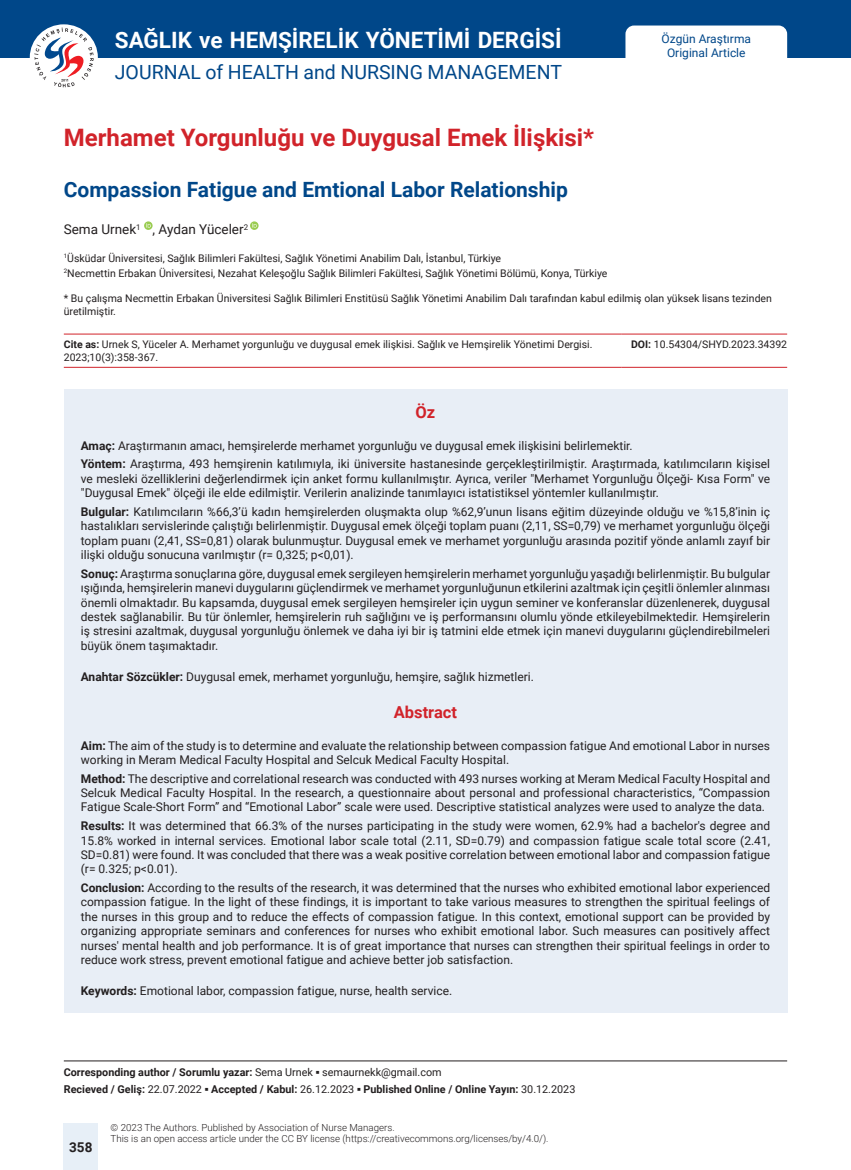
<style>
.page{position:relative;width:851px;height:1170px;background:#fff}
.page>*{position:absolute;margin:0;border:0;box-sizing:border-box;transform-origin:0 0}
.Makale_Başlık_1{font:700 24px "Roboto";color:#d1232a}
.t1{font:700 22.5px "Roboto";color:#fff}
.Makale_Başlık_2{font:700 21px "Roboto";color:#004789}
.t2{font:19.5px "Roboto";color:#004789}
.Öz_başlık{font:700 16.5px "Roboto";color:#d1232a}
.Yazarlar{font:13.5px "Roboto";color:#231f20}
.t3{font:700 13.5px "Roboto";color:#231f20}
.Öz{font:12px/14.4px "Roboto";color:#231f20;text-align:justify}
.Anahtar_kelimeler{font:12px "Roboto";color:#231f20}
.t4{font:12px/14.4px "Roboto";color:#004789;text-align:center}
.Gelis-Kabul_Tarihleri{font:700 10.8px "Roboto";color:#231f20}
.Correspending_author{font:700 10.8px "Roboto";color:#231f20}
.Yazar_Kurum{font:10.5px "Roboto";color:#231f20}
.Başlık_Dipnot{font:10.5px/12.6px "Roboto";color:#231f20}
.Atıf{font:10.5px/12.6px "Roboto";color:#231f20}
.Cite-as-doi{font:10.5px "Roboto";color:#231f20}
.t5{font:300 9.75px/11.7px "Roboto";color:#231f20}
.s1{font-weight:700}
.s2{font-weight:400}
.s3{font-family:"Palatino Linotype"}
</style>
<div class="page">
<div style="left:0;top:0;width:850px;height:57px;background:#004789"></div>
<div style="left:30px;top:24px;width:68px;height:66px;background:#fff;border-radius:50%"></div>
<svg style="left:34px;top:28px;width:60px;height:59px"></svg>
<div style="left:625px;top:26px;width:162px;height:32px;background:#fff"></div>
<div style="left:64px;top:1123px;width:34px;height:46px;background:#e7eff7"></div>
<svg style="left:144px;top:221px;width:8px;height:9px"></svg>
<svg style="left:146px;top:223px;width:5px;height:4px"></svg>
<svg style="left:250px;top:221px;width:8px;height:9px"></svg>
<svg style="left:252px;top:223px;width:5px;height:4px"></svg>
<hr style="left:64px;top:333px;width:557px;height:1px;background:#d1232a">
<hr style="left:621px;top:333px;width:166px;height:1px;background:#d1232a">
<hr style="left:64px;top:367px;width:557px;height:1px;background:#d1232a">
<hr style="left:621px;top:367px;width:166px;height:1px;background:#d1232a">
<div style="left:64px;top:389px;width:723px;height:623px;background:#e8eef6"></div>
<hr style="left:64px;top:1060px;width:723px;height:1px;background:#231f20">
<h2 class="t1" style="left:115px;top:24px;width:448px">SAĞLIK ve HEMŞİRELİK YÖNETİMİ DERGİSİ</h2>
<h3 class="t2" style="left:115px;top:58px;width:448px">JOURNAL of HEALTH and NURSING MANAGEMENT</h3>
<p class="t4" style="left:661px;top:31px;width:91px">Özgün Araştırma<br>Original Article</p>
<p class="Makale_Başlık_1" style="left:64px;top:120px;width:531px">Merhamet Yorgunluğu ve Duygusal Emek İlişkisi*</p>
<p class="Makale_Başlık_2" style="left:64px;top:174px;width:505px">Compassion Fatigue and Emtional Labor Relationship</p>
<p class="Yazarlar" style="left:64px;top:220px;width:186px">Sema Urnek<sup>1</sup> , Aydan Yüceler<sup>2</sup></p>
<p class="Yazar_Kurum" style="left:64px;top:251px;width:439px"><sup>1</sup>Üsküdar Üniversitesi, Sağlık Bilimleri Fakültesi, Sağlık Yönetimi Anabilim Dalı, İstanbul, Türkiye</p>
<p class="Yazar_Kurum" style="left:64px;top:266px;width:545px"><sup>2</sup>Necmettin Erbakan Üniversitesi, Nezahat Keleşoğlu Sağlık Bilimleri Fakültesi, Sağlık Yönetimi Bölümü, Konya, Türkiye</p>
<p class="Başlık_Dipnot" style="left:64px;top:292px;width:709px">* Bu çalışma Necmettin Erbakan Üniversitesi Sağlık Bilimleri Enstitüsü Sağlık Yönetimi Anabilim Dalı tarafından kabul edilmiş olan yüksek lisans tezinden üretilmiştir.</p>
<p class="Atıf" style="left:64px;top:338px;width:530px"><span class="s1">Cite as:</span> Urnek S, Yüceler A. Merhamet yorgunluğu ve duygusal emek ilişkisi. Sağlık ve Hemşirelik Yönetimi Dergisi.<br>2023;10(3):358-367.</p>
<p class="Cite-as-doi" style="left:631px;top:337px;width:157px"><span class="s1">DOI:</span> 10.54304/SHYD.2023.34392</p>
<p class="Öz_başlık" style="left:415px;top:401px;width:21px">Öz</p>
<p class="Öz" style="left:81px;top:438px;width:553px"><span class="s1">Amaç:</span> Araştırmanın amacı, hemşirelerde merhamet yorgunluğu ve duygusal emek ilişkisini belirlemektir.</p>
<p class="Öz" style="left:81px;top:456px;width:690px"><span class="s1">Yöntem:</span> Araştırma, 493 hemşirenin katılımıyla, iki üniversite hastanesinde gerçekleştirilmiştir. Araştırmada, katılımcıların kişisel ve mesleki özelliklerini değerlendirmek için anket formu kullanılmıştır. Ayrıca, veriler "Merhamet Yorgunluğu Ölçeği- Kısa Form" ve "Duygusal Emek" ölçeği ile elde edilmiştir. Verilerin analizinde tanımlayıcı istatistiksel yöntemler kullanılmıştır.</p>
<p class="Öz" style="left:81px;top:504px;width:690px"><span class="s1">Bulgular:</span> Katılımcıların %66,3’ü kadın hemşirelerden oluşmakta olup %62,9’unun lisans eğitim düzeyinde olduğu ve %15,8’inin iç hastalıkları servislerinde çalıştığı belirlenmiştir. Duygusal emek ölçeği toplam puanı (2,11, SS=0,79) ve merhamet yorgunluğu ölçeği toplam puanı (2,41, SS=0,81) olarak bulunmuştur. Duygusal emek ve merhamet yorgunluğu arasında pozitif yönde anlamlı zayıf bir ilişki olduğu sonucuna varılmıştır (r= 0,325; p&lt;0,01).</p>
<p class="Öz" style="left:81px;top:566px;width:690px"><span class="s1">Sonuç:</span> Araştırma sonuçlarına göre, duygusal emek sergileyen hemşirelerin merhamet yorgunluğu yaşadığı belirlenmiştir. Bu bulgular ışığında, hemşirelerin manevi duygularını güçlendirmek ve merhamet yorgunluğunun etkilerini azaltmak için çeşitli önlemler alınması önemli olmaktadır. Bu kapsamda, duygusal emek sergileyen hemşireler için uygun seminer ve konferanslar düzenlenerek, duygusal destek sağlanabilir. Bu tür önlemler, hemşirelerin ruh sağlığını ve iş performansını olumlu yönde etkileyebilmektedir. Hemşirelerin iş stresini azaltmak, duygusal yorgunluğu önlemek ve daha iyi bir iş tatmini elde etmek için manevi duygularını güçlendirebilmeleri büyük önem taşımaktadır.</p>
<p class="Anahtar_kelimeler" style="left:81px;top:668px;width:454px"><span class="s1">Anahtar Sözcükler:</span> Duygusal emek, merhamet yorgunluğu, hemşire, sağlık hizmetleri.</p>
<p class="Öz_başlık" style="left:394px;top:700px;width:65px">Abstract</p>
<p class="Öz" style="left:81px;top:737px;width:690px"><span class="s1">Aim:</span> The aim of the study is to determine and evaluate the relationship between compassion fatigue And emotional Labor in nurses working in Meram Medical Faculty Hospital and Selcuk Medical Faculty Hospital.</p>
<p class="Öz" style="left:81px;top:770px;width:690px"><span class="s1">Method:</span> The descriptive and correlational research was conducted with 493 nurses working at Meram Medical Faculty Hospital and Selcuk Medical Faculty Hospital. In the research, a questionnaire about personal and professional characteristics, “Compassion Fatigue Scale-Short Form” and “Emotional Labor” scale were used. Descriptive statistical analyzes were used to analyze the data.</p>
<p class="Öz" style="left:81px;top:818px;width:690px"><span class="s1">Results:</span> It was determined that 66.3% of the nurses participating in the study were women, 62.9% had a bachelor's degree and 15.8% worked in internal services. Emotional labor scale total (2.11, SD=0.79) and compassion fatigue scale total score (2.41, SD=0.81) were found. It was concluded that there was a weak positive correlation between emotional labor and compassion fatigue (r= 0.325; p&lt;0.01).</p>
<p class="Öz" style="left:81px;top:880px;width:690px"><span class="s1">Conclusion:</span> According to the results of the research, it was determined that the nurses who exhibited emotional labor experienced compassion fatigue. In the light of these findings, it is important to take various measures to strengthen the spiritual feelings of the nurses in this group and to reduce the effects of compassion fatigue. In this context, emotional support can be provided by organizing appropriate seminars and conferences for nurses who exhibit emotional labor. Such measures can positively affect nurses' mental health and job performance. It is of great importance that nurses can strengthen their spiritual feelings in order to reduce work stress, prevent emotional fatigue and achieve better job satisfaction.</p>
<p class="Anahtar_kelimeler" style="left:81px;top:982px;width:373px"><span class="s1">Keywords:</span> Emotional labor, compassion fatigue, nurse, health service.</p>
<p class="Correspending_author" style="left:64px;top:1064px;width:379px">Corresponding author / Sorumlu yazar: <span class="s2">Sema Urnek</span> <span class="s3">▪</span> <span class="s2">semaurnekk@gmail.com</span></p>
<p class="Gelis-Kabul_Tarihleri" style="left:64px;top:1081px;width:513px">Recieved / Geliş: <span class="s2">22.07.2022</span> <span class="s3">▪</span> Accepted / Kabul: <span class="s2">26.12.2023</span> <span class="s3">▪</span> Published Online / Online Yayın: <span class="s2">30.12.2023</span></p>
<p class="t3" style="left:69px;top:1137px;width:25px">358</p>
<p class="t5" style="left:111px;top:1120px;width:439px">© 2023 The Authors. Published by Association of Nurse Managers.<br>This is an open access article under the CC BY license (https://creativecommons.org/licenses/by/4.0/).</p>
</div>
